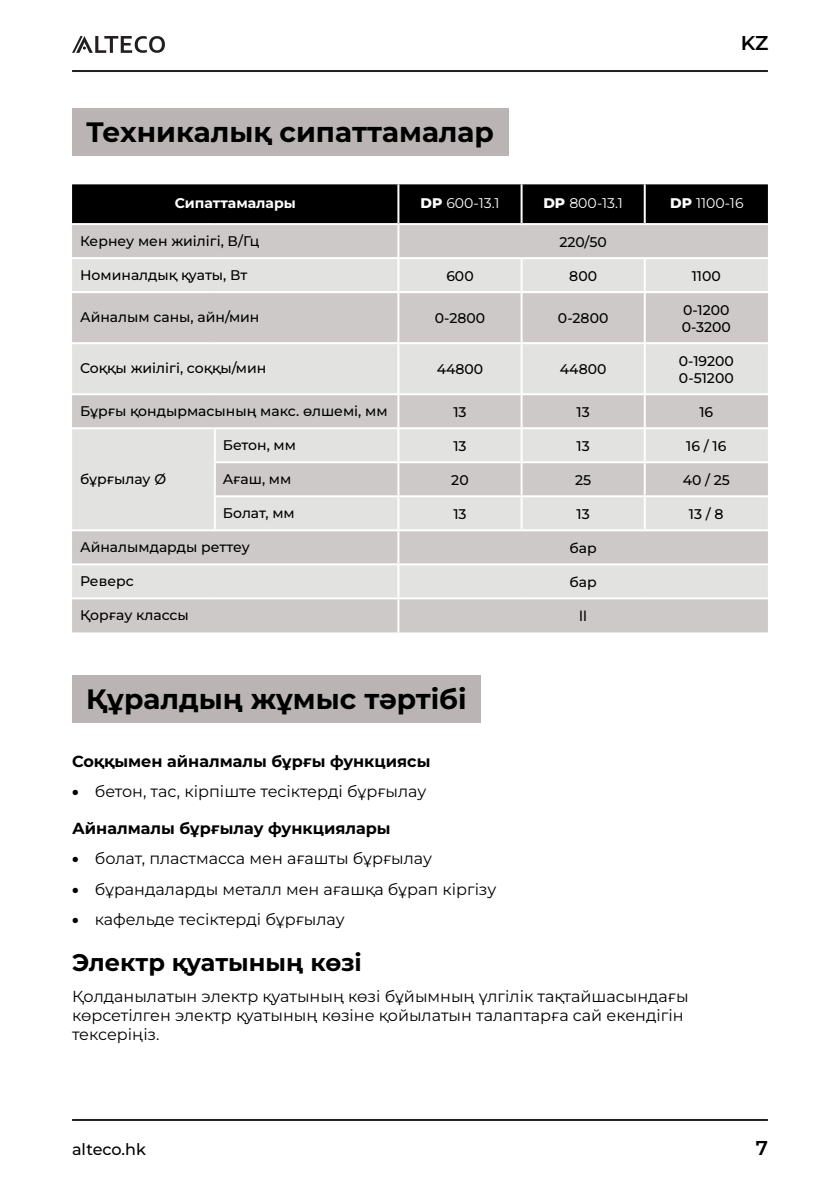
<style>
.page{position:relative;width:840px;height:1191px;background:#fff}
.page>*{position:absolute;margin:0;border:0;box-sizing:border-box;transform-origin:0 0}
.t1{font:700 28px "Montserrat";color:#000}
.t2{font:700 24px "Montserrat";color:#000}
.t3{font:600 20px "Montserrat";color:#000}
.t4{font:16px/19.2px "Montserrat";color:#000}
.t5{font:700 16px "Montserrat";color:#000}
.t6{font:500 16px "Montserrat";color:#000}
.t7{font:500 14px "Montserrat";color:#000}
.t8{font:14px "Montserrat";color:#fff}
.t9{font:700 14px "Montserrat";color:#fff}
.s1{font-weight:800}
.s2{font-weight:900}
</style>
<div class="page">
<hr style="left:72px;top:70px;width:695px;height:2px;background:#231f20">
<hr style="left:72px;top:1119px;width:695px;height:2px;background:#231f20">
<svg style="left:72px;top:36px;width:93px;height:17px"></svg>
<div style="left:72px;top:184px;width:695px;height:39px;background:#000"></div>
<div style="left:72px;top:225px;width:695px;height:407px;background:#cdc9c8"></div>
<svg style="left:72px;top:259px;width:695px;height:338px;background:#d9d7d6"></svg>
<hr style="left:397px;top:184px;width:2px;height:39px;background:#fff">
<hr style="left:520px;top:184px;width:2px;height:39px;background:#fff">
<hr style="left:643px;top:184px;width:2px;height:39px;background:#fff">
<hr style="left:397px;top:225px;width:2px;height:32px;background:#fff">
<hr style="left:72px;top:257px;width:143px;height:2px;background:#fff">
<hr style="left:215px;top:257px;width:183px;height:2px;background:#fff">
<hr style="left:398px;top:257px;width:123px;height:2px;background:#fff">
<hr style="left:397px;top:259px;width:2px;height:32px;background:#fff">
<hr style="left:521px;top:257px;width:123px;height:2px;background:#fff">
<hr style="left:520px;top:259px;width:2px;height:32px;background:#fff">
<hr style="left:644px;top:257px;width:123px;height:2px;background:#fff">
<hr style="left:643px;top:259px;width:2px;height:32px;background:#fff">
<hr style="left:72px;top:291px;width:143px;height:2px;background:#fff">
<hr style="left:215px;top:291px;width:183px;height:2px;background:#fff">
<hr style="left:398px;top:291px;width:123px;height:2px;background:#fff">
<hr style="left:397px;top:293px;width:2px;height:49px;background:#fff">
<hr style="left:521px;top:291px;width:123px;height:2px;background:#fff">
<hr style="left:520px;top:293px;width:2px;height:49px;background:#fff">
<hr style="left:644px;top:291px;width:123px;height:2px;background:#fff">
<hr style="left:643px;top:293px;width:2px;height:49px;background:#fff">
<hr style="left:72px;top:342px;width:143px;height:2px;background:#fff">
<hr style="left:215px;top:342px;width:183px;height:2px;background:#fff">
<hr style="left:398px;top:342px;width:123px;height:2px;background:#fff">
<hr style="left:397px;top:344px;width:2px;height:49px;background:#fff">
<hr style="left:521px;top:342px;width:123px;height:2px;background:#fff">
<hr style="left:520px;top:344px;width:2px;height:49px;background:#fff">
<hr style="left:644px;top:342px;width:123px;height:2px;background:#fff">
<hr style="left:643px;top:344px;width:2px;height:49px;background:#fff">
<hr style="left:72px;top:393px;width:143px;height:2px;background:#fff">
<hr style="left:215px;top:393px;width:183px;height:2px;background:#fff">
<hr style="left:398px;top:393px;width:123px;height:2px;background:#fff">
<hr style="left:397px;top:395px;width:2px;height:32px;background:#fff">
<hr style="left:521px;top:393px;width:123px;height:2px;background:#fff">
<hr style="left:520px;top:395px;width:2px;height:32px;background:#fff">
<hr style="left:644px;top:393px;width:123px;height:2px;background:#fff">
<hr style="left:643px;top:395px;width:2px;height:32px;background:#fff">
<hr style="left:72px;top:427px;width:143px;height:2px;background:#fff">
<hr style="left:215px;top:427px;width:183px;height:2px;background:#fff">
<hr style="left:214px;top:429px;width:2px;height:32px;background:#fff">
<hr style="left:398px;top:427px;width:123px;height:2px;background:#fff">
<hr style="left:397px;top:429px;width:2px;height:32px;background:#fff">
<hr style="left:521px;top:427px;width:123px;height:2px;background:#fff">
<hr style="left:520px;top:429px;width:2px;height:32px;background:#fff">
<hr style="left:644px;top:427px;width:123px;height:2px;background:#fff">
<hr style="left:643px;top:429px;width:2px;height:32px;background:#fff">
<hr style="left:214px;top:461px;width:184px;height:2px;background:#fff">
<hr style="left:214px;top:463px;width:2px;height:32px;background:#fff">
<hr style="left:398px;top:461px;width:123px;height:2px;background:#fff">
<hr style="left:397px;top:463px;width:2px;height:32px;background:#fff">
<hr style="left:521px;top:461px;width:123px;height:2px;background:#fff">
<hr style="left:520px;top:463px;width:2px;height:32px;background:#fff">
<hr style="left:644px;top:461px;width:123px;height:2px;background:#fff">
<hr style="left:643px;top:463px;width:2px;height:32px;background:#fff">
<hr style="left:214px;top:495px;width:184px;height:2px;background:#fff">
<hr style="left:214px;top:497px;width:2px;height:32px;background:#fff">
<hr style="left:398px;top:495px;width:123px;height:2px;background:#fff">
<hr style="left:397px;top:497px;width:2px;height:32px;background:#fff">
<hr style="left:521px;top:495px;width:123px;height:2px;background:#fff">
<hr style="left:520px;top:497px;width:2px;height:32px;background:#fff">
<hr style="left:644px;top:495px;width:123px;height:2px;background:#fff">
<hr style="left:643px;top:497px;width:2px;height:32px;background:#fff">
<hr style="left:72px;top:529px;width:143px;height:2px;background:#fff">
<hr style="left:215px;top:529px;width:183px;height:2px;background:#fff">
<hr style="left:398px;top:529px;width:123px;height:2px;background:#fff">
<hr style="left:397px;top:531px;width:2px;height:32px;background:#fff">
<hr style="left:521px;top:529px;width:123px;height:2px;background:#fff">
<hr style="left:644px;top:529px;width:123px;height:2px;background:#fff">
<hr style="left:72px;top:563px;width:143px;height:2px;background:#fff">
<hr style="left:215px;top:563px;width:183px;height:2px;background:#fff">
<hr style="left:398px;top:563px;width:123px;height:2px;background:#fff">
<hr style="left:397px;top:565px;width:2px;height:32px;background:#fff">
<hr style="left:521px;top:563px;width:123px;height:2px;background:#fff">
<hr style="left:644px;top:563px;width:123px;height:2px;background:#fff">
<hr style="left:72px;top:597px;width:143px;height:2px;background:#fff">
<hr style="left:215px;top:597px;width:183px;height:2px;background:#fff">
<hr style="left:398px;top:597px;width:123px;height:2px;background:#fff">
<hr style="left:397px;top:599px;width:2px;height:33px;background:#fff">
<hr style="left:521px;top:597px;width:123px;height:2px;background:#fff">
<hr style="left:644px;top:597px;width:123px;height:2px;background:#fff">
<div style="left:72px;top:675px;width:408px;height:48px;background:#bab5b4"></div>
<div style="left:72px;top:108px;width:436px;height:48px;background:#bab5b4"></div>
<p class="t1" style="left:86px;top:113px;width:409px">Техникалық сипаттамалар</p>
<h3 class="t3" style="left:740px;top:30px;width:29px">KZ</h3>
<p class="t9" style="left:174px;top:194px;width:123px">Сипаттамалары</p>
<p class="t8" style="left:420px;top:194px;width:81px"><span class="s1">DP</span> 600-13.1</p>
<p class="t8" style="left:543px;top:194px;width:81px"><span class="s1">DP</span> 800-13.1</p>
<p class="t8" style="left:669px;top:194px;width:75px"><span class="s1">DP</span> 1100-16</p>
<p class="t7" style="left:80px;top:231px;width:181px">Кернеу мен жиілігі, В/Гц</p>
<p class="t7" style="left:559px;top:232px;width:49px">220/50</p>
<p class="t7" style="left:80px;top:265px;width:169px">Номиналдық қуаты, Вт</p>
<p class="t7" style="left:446px;top:266px;width:29px">600</p>
<p class="t7" style="left:569px;top:266px;width:29px">800</p>
<p class="t7" style="left:691px;top:266px;width:31px">1100</p>
<p class="t7" style="left:80px;top:308px;width:181px">Айналым саны, айн/мин</p>
<p class="t7" style="left:434px;top:309px;width:52px">0-2800</p>
<p class="t7" style="left:557px;top:309px;width:52px">0-2800</p>
<p class="t7" style="left:682px;top:300px;width:48px">0-1200</p>
<p class="t7" style="left:681px;top:317px;width:51px">0-3200</p>
<p class="t7" style="left:80px;top:359px;width:188px">Соққы жиілігі, соққы/мин</p>
<p class="t7" style="left:436px;top:360px;width:48px">44800</p>
<p class="t7" style="left:559px;top:360px;width:48px">44800</p>
<p class="t7" style="left:678px;top:351px;width:57px">0-19200</p>
<p class="t7" style="left:678px;top:368px;width:56px">0-51200</p>
<p class="t7" style="left:80px;top:401px;width:309px">Бұрғы қондырмасының макс. өлшемі, мм</p>
<p class="t7" style="left:453px;top:402px;width:15px">13</p>
<p class="t7" style="left:576px;top:402px;width:15px">13</p>
<p class="t7" style="left:699px;top:402px;width:15px">16</p>
<p class="t7" style="left:223px;top:435px;width:75px">Бетон, мм</p>
<p class="t7" style="left:453px;top:436px;width:15px">13</p>
<p class="t7" style="left:576px;top:436px;width:15px">13</p>
<p class="t7" style="left:685px;top:436px;width:42px">16 / 16</p>
<p class="t7" style="left:223px;top:469px;width:70px">Ағаш, мм</p>
<p class="t7" style="left:451px;top:470px;width:19px">20</p>
<p class="t7" style="left:574px;top:470px;width:18px">25</p>
<p class="t7" style="left:682px;top:470px;width:49px">40 / 25</p>
<p class="t7" style="left:223px;top:503px;width:73px">Болат, мм</p>
<p class="t7" style="left:453px;top:504px;width:15px">13</p>
<p class="t7" style="left:576px;top:504px;width:15px">13</p>
<p class="t7" style="left:688px;top:504px;width:36px">13 / 8</p>
<p class="t7" style="left:80px;top:537px;width:171px">Айналымдарды реттеу</p>
<p class="t7" style="left:569px;top:538px;width:29px">бар</p>
<p class="t7" style="left:80px;top:571px;width:55px">Реверс</p>
<p class="t7" style="left:569px;top:572px;width:29px">бар</p>
<p class="t7" style="left:80px;top:605px;width:110px">Қорғау классы</p>
<p class="t7" style="left:579px;top:606px;width:9px">ll</p>
<p class="t7" style="left:80px;top:469px;width:87px">бұрғылау Ø</p>
<p class="t1" style="left:86px;top:680px;width:381px">Құралдың жұмыс тәртібі</p>
<p class="t5" style="left:72px;top:750px;width:360px">Соққымен айналмалы бұрғы функциясы</p>
<p class="t4" style="left:72px;top:781px;width:355px"><span class="s2">•</span> бетон, тас, кірпіште тесіктерді бұрғылау</p>
<p class="t5" style="left:72px;top:817px;width:320px">Айналмалы бұрғылау функциялары</p>
<p class="t4" style="left:72px;top:848px;width:361px"><span class="s2">•</span> болат, пластмасса мен ағашты бұрғылау</p>
<p class="t4" style="left:72px;top:879px;width:425px"><span class="s2">•</span> бұрандаларды металл мен ағашқа бұрап кіргізу</p>
<p class="t4" style="left:72px;top:909px;width:274px"><span class="s2">•</span> кафельде тесіктерді бұрғылау</p>
<p class="t2" style="left:72px;top:946px;width:291px">Электр қуатының көзі</p>
<p class="t4" style="left:72px;top:986px;width:617px">Қолданылатын электр қуатының көзі бұйымның үлгілік тақтайшасындағы көрсетілген электр қуатының көзіне қойылатын талаптарға сай екендігін тексеріңіз.</p>
<p class="t6" style="left:72px;top:1138px;width:75px">alteco.hk</p>
<h3 class="t3" style="left:755px;top:1134px;width:14px">7</h3>
</div>
